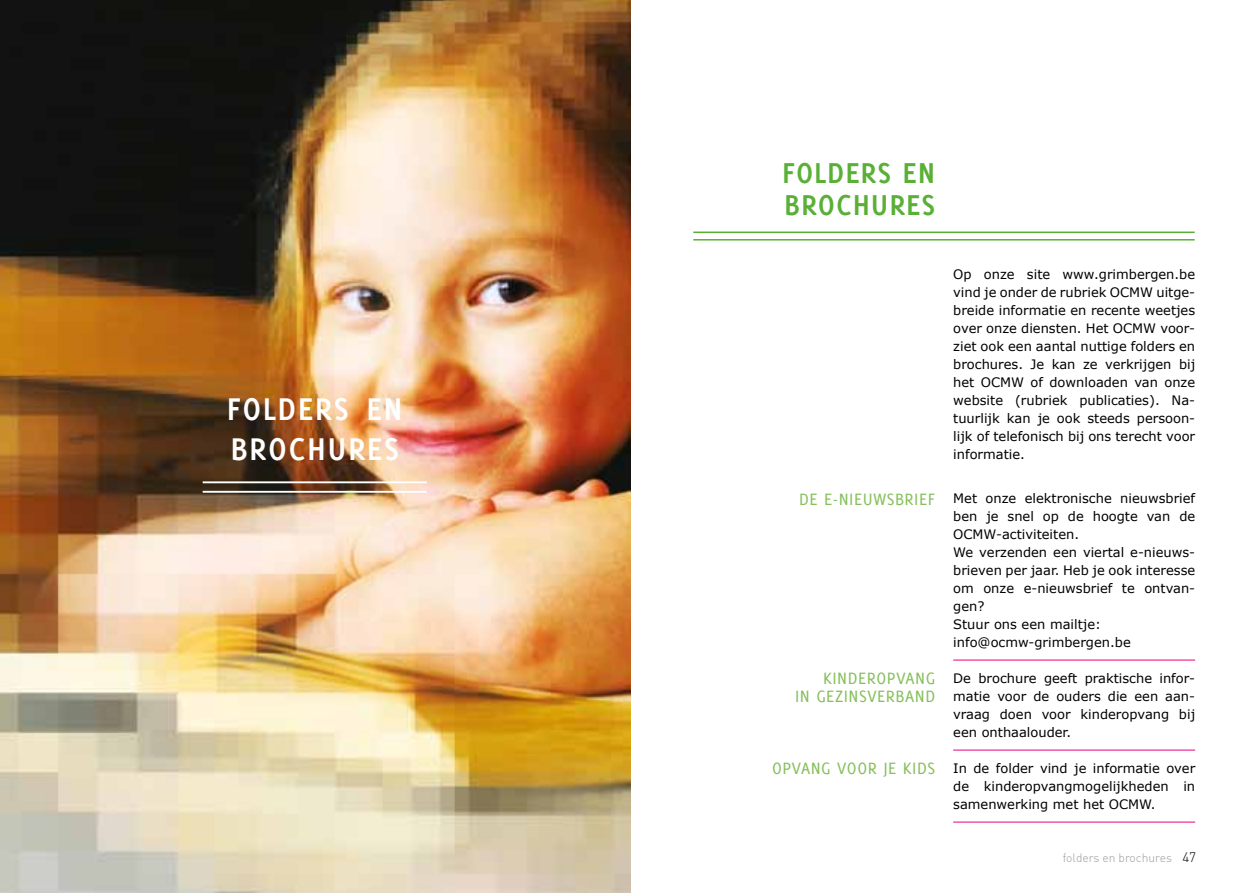
<style>
.page{position:relative;width:1259px;height:893px;background:#fff}
.page>*{position:absolute;margin:0;border:0;box-sizing:border-box;transform-origin:0 0}
.t1{font:700 34.35px/39.8px "Delicious";letter-spacing:.045em;color:#fff}
.t2{font:700 31.5px/31.5px "Delicious";letter-spacing:.03em;color:#5ab036}
.t3{font:18px/18px "Delicious";letter-spacing:.03em;color:#86bf5b;text-align:right}
.t4{font:13.05px/18px "Verdana";color:#000;text-align:justify}
.t5{font:300 12px "DIN";color:#9d9d9c}
.s1{font-size:13.5px;color:#000}
</style>
<div class="page">
<img style="left:0;top:0;width:630px;height:893px">
<hr style="left:953px;top:660px;width:242px;height:1px;background:#e6007d">
<hr style="left:953px;top:750px;width:242px;height:1px;background:#e6007d">
<hr style="left:953px;top:822px;width:242px;height:1px;background:#e6007d">
<hr style="left:693px;top:232px;width:501px;height:1px;background:#5ab036">
<hr style="left:693px;top:239px;width:501px;height:2px;background:#5ab036">
<hr style="left:203px;top:481px;width:224px;height:2px;background:#fff">
<hr style="left:203px;top:491px;width:224px;height:2px;background:#fff">
<h1 class="t1" style="left:227px;top:389px;width:177px">FOLDERS EN<br>BROCHURES</h1>
<h2 class="t2" style="left:782px;top:157px;width:155px">FOLDERS EN<br>BROCHURES</h2>
<h3 class="t3" style="left:799px;top:490px;width:138px">DE E-NIEUWSBRIEF</h3>
<h3 class="t3" style="left:795px;top:669px;width:142px">KINDEROPVANG<br>IN GEZINSVERBAND</h3>
<h3 class="t3" style="left:772px;top:759px;width:165px">OPVANG VOOR JE KIDS</h3>
<p class="t4" style="left:953px;top:265px;width:243px">Op onze site www.grimbergen.be vind je onder de rubriek OCMW uitge&shy;breide informatie en recente weetjes over onze diensten. Het OCMW voor&shy;ziet ook een aantal nuttige folders en brochures. Je kan ze verkrijgen bij het OCMW of downloaden van onze website (rubriek publicaties). Na&shy;tuurlijk kan je ook steeds persoon&shy;lijk of telefonisch bij ons terecht voor informatie.</p>
<p class="t4" style="left:953px;top:489px;width:244px;text-align:left">Met onze elektronische nieuwsbrief ben je snel op de hoogte van de<br>OCMW-activiteiten.<br>We verzenden een viertal e-nieuws&shy;brieven per jaar. Heb je ook interesse om onze e-nieuwsbrief te ontvan&shy;gen?<br>Stuur ons een mailtje: info@ocmw-grimbergen.be</p>
<p class="t4" style="left:953px;top:669px;width:243px">De brochure geeft praktische infor&shy;matie voor de ouders die een aan&shy;vraag doen voor kinderopvang bij een onthaalouder.</p>
<p class="t4" style="left:953px;top:759px;width:243px">In de folder vind je informatie over de kinderopvangmogelijkheden in samenwerking met het OCMW.</p>
<p class="t5" style="left:1062px;top:850px;width:135px">folders en brochures <span class="s1">47</span></p>
</div>
